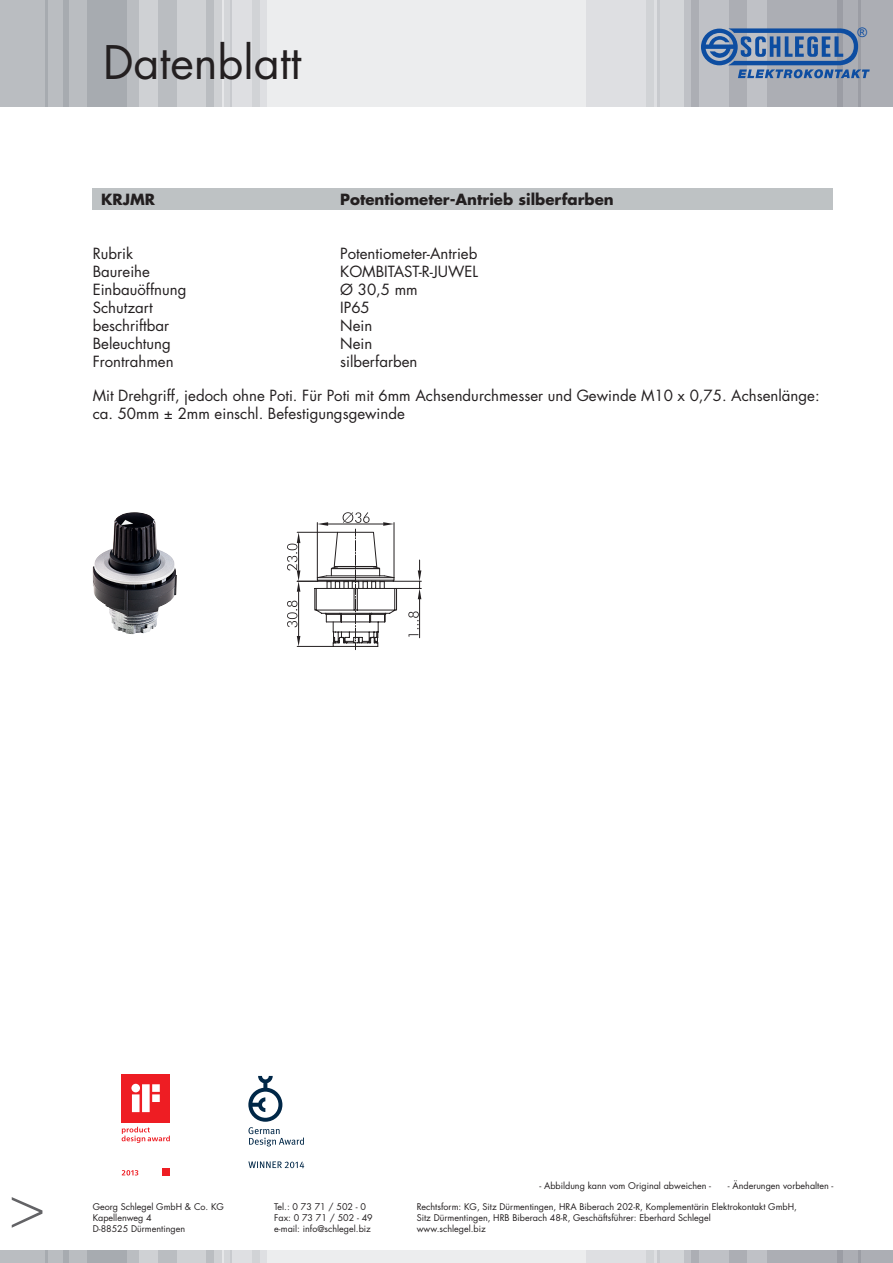
<style>
.page{position:relative;width:893px;height:1263px;background:#fff}
.page>*{position:absolute;margin:0;border:0;box-sizing:border-box;transform-origin:0 0}
.t1{font:300 60px "Futura Std";color:#636366}
.t2{font:45px "Futura Std";color:#231f20}
.t3{font:15px/18px "Futura Std";color:#231f20}
.t4{font:700 15px "Futura Std";color:#231f20}
.t5{font:13.05px "Arial";color:#0d4da1}
.t6{font:9px "Futura Std";color:#231f20}
</style>
<div class="page">
<div style="left:224px;top:0;width:669px;height:106px;background:#e6e7e9"></div>
<svg style="left:48px;top:0;width:111px;height:106px;background:#bfc2c6"></svg>
<div style="left:63px;top:0;width:6px;height:106px;background:#a7abb0"></div>
<div style="left:87px;top:0;width:39px;height:106px;background:#a7abb0"></div>
<div style="left:0;top:0;width:48px;height:106px;background:#babdc1"></div>
<div style="left:159px;top:0;width:55px;height:106px;background:linear-gradient(to bottom,#c8cacd,#c8cacd)"></div>
<svg style="left:207px;top:0;width:23px;height:106px;background:#cbced1"></svg>
<div style="left:230px;top:0;width:36px;height:106px;background:linear-gradient(to bottom,#dedfe2,#dedfe2)"></div>
<div style="left:252px;top:0;width:7px;height:106px;background:#d1d3d6"></div>
<svg style="left:747px;top:0;width:111px;height:106px;background:#afb1b7"></svg>
<div style="left:837px;top:0;width:5px;height:106px;background:#9b9da4"></div>
<div style="left:858px;top:0;width:35px;height:106px;background:#acaeb4"></div>
<svg style="left:699px;top:0;width:48px;height:106px;background:#b8babf"></svg>
<svg style="left:659px;top:0;width:40px;height:106px;background:#c8cace"></svg>
<div style="left:586px;top:0;width:73px;height:106px;background:#dedfe2"></div>
<div style="left:646px;top:0;width:7px;height:106px;background:#d1d3d6"></div>
<hr style="left:0;top:0;width:1px;height:106px;background:#e6e7e9">
<div style="left:224px;top:1250px;width:669px;height:13px;background:#e6e7e9"></div>
<svg style="left:48px;top:1250px;width:111px;height:13px"></svg>
<div style="left:63px;top:1250px;width:6px;height:13px;background:#a7abb0"></div>
<div style="left:87px;top:1250px;width:39px;height:13px;background:#a7abb0"></div>
<div style="left:0;top:1250px;width:48px;height:13px;background:#babdc1"></div>
<svg style="left:159px;top:1250px;width:48px;height:13px"></svg>
<svg style="left:207px;top:1250px;width:23px;height:13px"></svg>
<svg style="left:230px;top:1250px;width:30px;height:13px"></svg>
<div style="left:252px;top:1250px;width:7px;height:13px;background:#d1d3d6"></div>
<svg style="left:747px;top:1250px;width:111px;height:13px"></svg>
<div style="left:837px;top:1250px;width:5px;height:13px;background:#9b9da4"></div>
<svg style="left:858px;top:1250px;width:35px;height:13px"></svg>
<svg style="left:699px;top:1250px;width:48px;height:13px"></svg>
<svg style="left:659px;top:1250px;width:40px;height:13px"></svg>
<div style="left:586px;top:1250px;width:73px;height:13px;background:#dedfe2"></div>
<div style="left:646px;top:1250px;width:7px;height:13px;background:#d1d3d6"></div>
<svg style="left:701px;top:28px;width:169px;height:50px;background:#6a86ae"></svg>
<div style="left:92px;top:188px;width:741px;height:21px;background:#bec2c4"></div>
<img style="left:93px;top:512px;width:84px;height:122px">
<svg style="left:287px;top:512px;width:134px;height:138px"></svg>
<div style="left:122px;top:1074px;width:48px;height:48px;background:#ee1d23"></div>
<svg style="left:131px;top:1084px;width:29px;height:28px"></svg>
<div style="left:162px;top:1168px;width:8px;height:7px;background:#ee1d23"></div>
<svg style="left:122px;top:1127px;width:48px;height:16px"></svg>
<svg style="left:122px;top:1170px;width:16px;height:5px"></svg>
<svg style="left:248px;top:1161px;width:56px;height:7px"></svg>
<svg style="left:248px;top:1076px;width:56px;height:70px"></svg>
<h2 class="t2" style="left:103px;top:33px;width:200px">Datenblatt</h2>
<h3 class="t5" style="left:857px;top:24px;width:11px">®</h3>
<h3 class="t4" style="left:101px;top:189px;width:55px">KRJMR</h3>
<h3 class="t4" style="left:340px;top:189px;width:275px">Potentiometer-Antrieb silberfarben</h3>
<h3 class="t3" style="left:93px;top:245px;width:42px">Rubrik</h3>
<h3 class="t3" style="left:340px;top:245px;width:139px">Potentiometer-Antrieb</h3>
<h3 class="t3" style="left:93px;top:263px;width:59px">Baureihe</h3>
<h3 class="t3" style="left:340px;top:263px;width:139px">KOMBITAST-R-JUWEL</h3>
<h3 class="t3" style="left:93px;top:281px;width:95px">Einbauöffnung</h3>
<h3 class="t3" style="left:340px;top:281px;width:79px">Ø 30,5 mm</h3>
<h3 class="t3" style="left:93px;top:299px;width:62px">Schutzart</h3>
<h3 class="t3" style="left:340px;top:299px;width:31px">IP65</h3>
<h3 class="t3" style="left:93px;top:317px;width:78px">beschriftbar</h3>
<h3 class="t3" style="left:340px;top:317px;width:34px">Nein</h3>
<h3 class="t3" style="left:93px;top:335px;width:80px">Beleuchtung</h3>
<h3 class="t3" style="left:340px;top:335px;width:34px">Nein</h3>
<h3 class="t3" style="left:93px;top:353px;width:82px">Frontrahmen</h3>
<h3 class="t3" style="left:340px;top:353px;width:79px">silberfarben</h3>
<h3 class="t3" style="left:93px;top:386px;width:728px">Mit Drehgriff, jedoch ohne Poti. Für Poti mit 6mm Achsendurchmesser und Gewinde M10 x 0,75. Achsenlänge: ca. 50mm ± 2mm einschl. Befestigungsgewinde</h3>
<h1 class="t1" style="left:9px;top:1169px;width:39px">&gt;</h1>
<p class="t6" style="left:539px;top:1180px;width:173px">- Abbildung kann vom Original abweichen -</p>
<p class="t6" style="left:728px;top:1180px;width:107px">- Änderungen vorbehalten -</p>
<p class="t6" style="left:93px;top:1201px;width:133px">Georg Schlegel GmbH &amp; Co. KG</p>
<p class="t6" style="left:274px;top:1201px;width:93px">Tel.: 0 73 71 / 502 - 0</p>
<p class="t6" style="left:417px;top:1201px;width:382px">Rechtsform: KG, Sitz Dürmentingen, HRA Biberach 202-R, Komplementärin Elektrokontakt GmbH,</p>
<p class="t6" style="left:93px;top:1212px;width:61px">Kapellenweg 4</p>
<p class="t6" style="left:274px;top:1212px;width:100px">Fax: 0 73 71 / 502 - 49</p>
<p class="t6" style="left:417px;top:1212px;width:295px">Sitz Dürmentingen, HRB Biberach 48-R, Geschäftsführer: Eberhard Schlegel</p>
<p class="t6" style="left:93px;top:1223px;width:94px">D-88525 Dürmentingen</p>
<p class="t6" style="left:274px;top:1223px;width:98px">e-mail: info@schlegel.biz</p>
<p class="t6" style="left:417px;top:1223px;width:71px">www.schlegel.biz</p>
</div>
